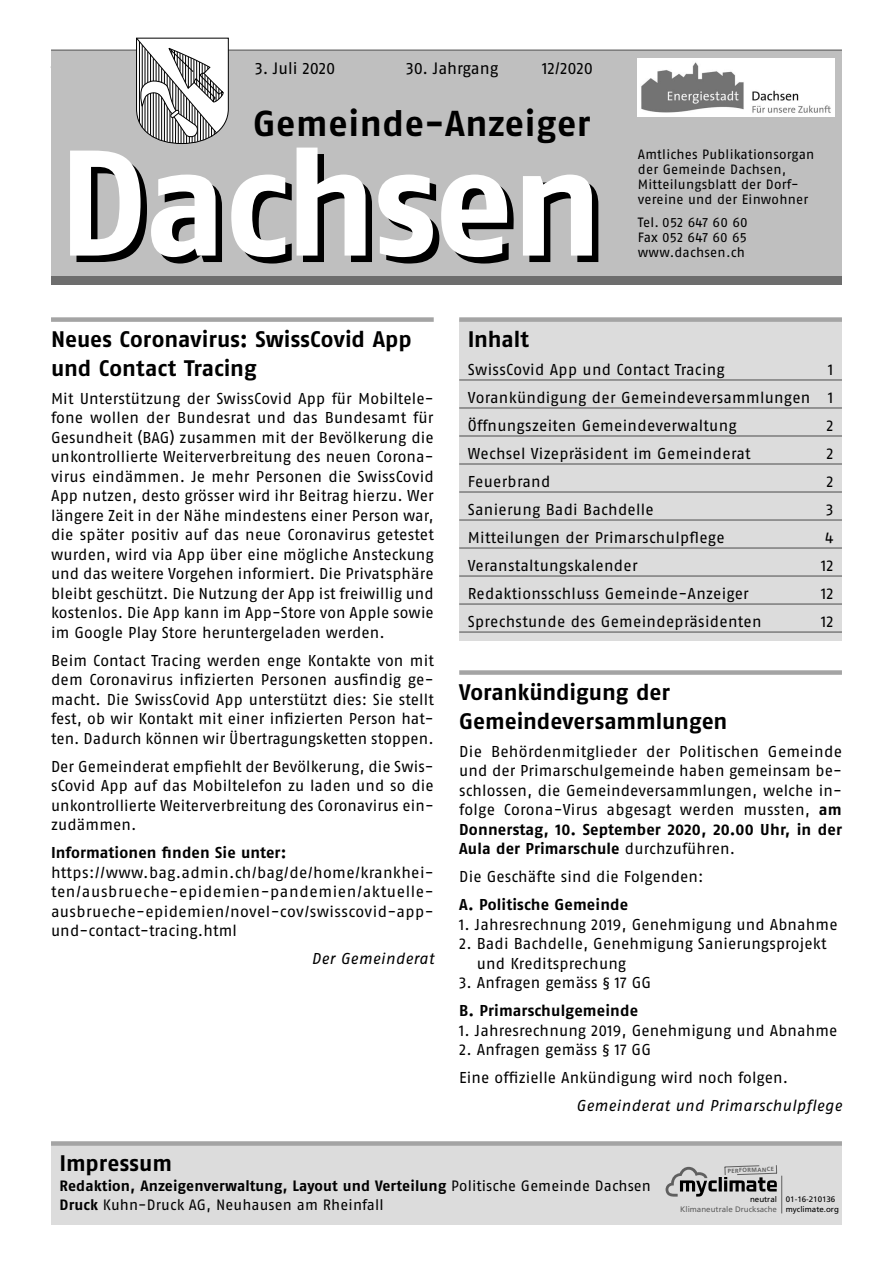
<style>
.page{position:relative;width:893px;height:1263px;background:#fff}
.page>*{position:absolute;margin:0;border:0;box-sizing:border-box;transform-origin:0 0}
.t1{font:150px "Fago No Bold Lf";letter-spacing:-.025em;color:#000}
.t2{font:36px "Fago No Bold Lf";letter-spacing:.02em;color:#000}
.t3{font:22.5px/28.5px "Fago No Bold Lf";letter-spacing:-.005em;color:#000}
.t4{font:16.5px "Fago No Regular LF";color:#000}
.t5{font:15.75px/19.5px "Fago No Regular LF";letter-spacing:.01em;color:#000;text-align:justify}
.t6{font:15.75px/19.5px "Fago No Bold Lf";letter-spacing:.01em;color:#000}
.t7{font:italic 15.75px "Fago No Regular Lf";letter-spacing:.02em;color:#000}
.t8{font:15px "Fago No Bold Lf";color:#000}
.t9{font:15px "Fago No Regular LF";letter-spacing:.01em;color:#000}
.t10{font:13.5px/15px "Fago No Regular LF";letter-spacing:.015em;color:#000}
.t11{font:7.95px/10.1px "Frutiger LT Com";color:#000}
.t12{font:7.95px "Frutiger LT Com";color:#5f5f5f}
.t13{font:700 5.85px "Frutiger LT Com";color:#5f5f5f}
.s1{font-family:"Fago No Bold Lf"}
.s2{font-family:"Fago No Regular LF"}
</style>
<div class="page">
<div style="left:51px;top:49px;width:791px;height:5px;background:#7e7e7e"></div>
<div style="left:51px;top:51px;width:791px;height:234px;background:#bfbfbf"></div>
<div style="left:51px;top:1145px;width:791px;height:79px;background:#dcdcdc"></div>
<div style="left:51px;top:1141px;width:791px;height:5px;background:#a4a4a4"></div>
<div style="left:459px;top:319px;width:383px;height:321px;background:#dcdcdc"></div>
<div style="left:459px;top:317px;width:383px;height:5px;background:#a4a4a4"></div>
<hr style="left:459px;top:380px;width:383px;height:1px;background:#4b4b4b">
<hr style="left:459px;top:408px;width:383px;height:1px;background:#4b4b4b">
<hr style="left:459px;top:436px;width:383px;height:1px;background:#4b4b4b">
<hr style="left:459px;top:464px;width:383px;height:1px;background:#4b4b4b">
<hr style="left:459px;top:492px;width:383px;height:1px;background:#4b4b4b">
<hr style="left:459px;top:520px;width:383px;height:1px;background:#4b4b4b">
<hr style="left:459px;top:548px;width:383px;height:1px;background:#4b4b4b">
<hr style="left:459px;top:576px;width:383px;height:1px;background:#4b4b4b">
<hr style="left:459px;top:604px;width:383px;height:1px;background:#4b4b4b">
<hr style="left:459px;top:632px;width:383px;height:1px;background:#4b4b4b">
<div style="left:51px;top:276px;width:791px;height:9px;background:#6d6d6d"></div>
<svg style="left:135px;top:37px;width:94px;height:107px"></svg>
<img style="left:638px;top:58px;width:196px;height:59px">
<hr style="left:781px;top:1176px;width:1px;height:37px;background:#5f5f5f">
<svg style="left:666px;top:1165px;width:112px;height:31px"></svg>
<div style="left:51px;top:317px;width:383px;height:5px;background:#a4a4a4"></div>
<div style="left:459px;top:670px;width:383px;height:5px;background:#a4a4a4"></div>
<p class="t4" style="left:255px;top:59px;width:82px">3. Juli 2020</p>
<p class="t4" style="left:406px;top:59px;width:94px">30. Jahrgang</p>
<p class="t4" style="left:542px;top:59px;width:53px">12/2020</p>
<p class="t8" style="left:378px;top:61px;width:193px">Gemeinde-Anzeiger Dachsen</p>
<h2 class="t2" style="left:253px;top:102px;width:339px">Gemeinde-Anzeiger</h2>
<h1 class="t1" style="left:64px;top:122px;width:547px">Dachsen</h1>
<p class="t10" style="left:638px;top:146px;width:178px">Amtliches Publikationsorgan der Gemeinde Dachsen,<br>Mitteilungsblatt der Dorf&shy;vereine und der Einwohner</p>
<p class="t10" style="left:638px;top:215px;width:111px;text-align:justify">Tel. 052 647 60 60<br>Fax 052 647 60 65 www.dachsen.ch</p>
<h3 class="t3" style="left:51px;top:325px;width:362px">Neues Coronavirus: SwissCovid App und Contact Tracing</h3>
<p class="t5" style="left:51px;top:388px;width:384px">Mit Unterstützung der SwissCovid App für Mobiltele&shy;fone wollen der Bundesrat und das Bundesamt für Gesundheit (BAG) zusammen mit der Bevölkerung die unkontrollierte Weiterverbreitung des neuen Corona&shy;virus eindämmen. Je mehr Personen die SwissCovid App nutzen, desto grösser wird ihr Beitrag hierzu. Wer längere Zeit in der Nähe mindestens einer Person war, die später positiv auf das neue Coronavirus getestet wurden, wird via App über eine mögliche Ansteckung und das weitere Vorgehen informiert. Die Privatsphäre bleibt geschützt. Die Nutzung der App ist freiwillig und kostenlos. Die App kann im App-Store von Apple sowie im Google Play Store heruntergeladen werden.</p>
<p class="t5" style="left:51px;top:650px;width:384px">Beim Contact Tracing werden enge Kontakte von mit dem Coronavirus infizierten Personen ausfindig ge&shy;macht. Die SwissCovid App unterstützt dies: Sie stellt fest, ob wir Kontakt mit einer infizierten Person hat&shy;ten. Dadurch können wir Übertragungsketten stoppen.</p>
<p class="t5" style="left:51px;top:756px;width:384px">Der Gemeinderat empfiehlt der Bevölkerung, die Swis&shy;sCovid App auf das Mobiltelefon zu laden und so die unkontrollierte Weiterverbreitung des Coronavirus ein&shy;zudämmen.</p>
<p class="t6" style="left:51px;top:843px;width:237px">Informationen finden Sie unter:</p>
<p class="t5" style="left:51px;top:862px;width:384px">https://www.bag.admin.ch/bag/de/home/krankhei&shy;ten/ausbrueche-epidemien-pandemien/aktuelle&shy;ausbrueche-epidemien/novel-cov/swisscovid-app&shy;und-contact-tracing.html</p>
<p class="t7" style="left:311px;top:950px;width:124px">Der Gemeinderat</p>
<h3 class="t3" style="left:468px;top:325px;width:63px">Inhalt</h3>
<p class="t5" style="left:468px;top:360px;width:259px">SwissCovid App und Contact Tracing</p>
<p class="t5" style="left:468px;top:356px;width:367px;line-height:28px;text-indent:360px">1<br>Vorankündigung der Gemeindeversammlungen 1<br>Öffnungszeiten Gemeindeverwaltung</p>
<p class="t5" style="left:826px;top:416px;width:9px">2</p>
<p class="t5" style="left:468px;top:444px;width:284px">Wechsel Vizepräsident im Gemeinderat</p>
<p class="t5" style="left:826px;top:444px;width:9px">2</p>
<p class="t5" style="left:468px;top:472px;width:84px">Feuerbrand</p>
<p class="t5" style="left:826px;top:472px;width:9px">2</p>
<p class="t5" style="left:468px;top:500px;width:188px">Sanierung Badi Bachdelle</p>
<p class="t5" style="left:826px;top:500px;width:9px">3</p>
<p class="t5" style="left:468px;top:528px;width:258px">Mitteilungen der Primarschulpflege</p>
<p class="t5" style="left:825px;top:528px;width:10px">4</p>
<p class="t5" style="left:468px;top:556px;width:171px">Veranstaltungskalender</p>
<p class="t5" style="left:821px;top:556px;width:14px">12</p>
<p class="t5" style="left:468px;top:584px;width:283px">Redaktionsschluss Gemeinde-Anzeiger</p>
<p class="t5" style="left:821px;top:584px;width:14px">12</p>
<p class="t5" style="left:468px;top:612px;width:295px">Sprechstunde des Gemeindepräsidenten</p>
<p class="t5" style="left:821px;top:612px;width:14px">12</p>
<h3 class="t3" style="left:459px;top:678px;width:270px">Vorankündigung der<br>Gemeindeversammlungen</h3>
<p class="t5" style="left:459px;top:741px;width:384px">Die Behördenmitglieder der Politischen Gemeinde und der Primarschulgemeinde haben gemeinsam be&shy;schlossen, die Gemeindeversammlungen, welche in&shy;folge Corona-Virus abgesagt werden mussten, <span class="s1">am</span></p>
<p class="t6" style="left:459px;top:819px;width:384px">Donnerstag, 10. September 2020, 20.00 Uhr, in der<br>Aula der Primarschule <span class="s2">durchzuführen.</span></p>
<p class="t5" style="left:459px;top:867px;width:246px">Die Geschäfte sind die Folgenden:</p>
<p class="t6" style="left:459px;top:895px;width:170px">A. Politische Gemeinde</p>
<p class="t5" style="left:459px;top:914px;width:380px">1. Jahresrechnung 2019, Genehmigung und Abnahme</p>
<p class="t5" style="left:477px;top:934px;width:351px;text-indent:-18px">2. Badi Bachdelle, Genehmigung Sanierungsprojekt und Kreditsprechung</p>
<p class="t5" style="left:459px;top:973px;width:194px">3. Anfragen gemäss § 17 GG</p>
<p class="t6" style="left:459px;top:1001px;width:180px">B. Primarschulgemeinde</p>
<p class="t5" style="left:459px;top:1020px;width:380px">1. Jahresrechnung 2019, Genehmigung und Abnahme</p>
<p class="t5" style="left:459px;top:1036px;width:330px;line-height:28px">2. Anfragen gemäss § 17 GG<br>Eine offizielle Ankündigung wird noch folgen.</p>
<p class="t7" style="left:576px;top:1097px;width:267px">Gemeinderat und Primarschulpflege</p>
<h3 class="t3" style="left:60px;top:1149px;width:114px">Impressum</h3>
<p class="t8" style="left:60px;top:1177px;width:593px">Redaktion, Anzeigenverwaltung, Layout und Verteilung <span class="s2">Politische Gemeinde Dachsen</span></p>
<p class="t9" style="left:60px;top:1196px;width:326px"><span class="s1">Druck</span> Kuhn-Druck AG, Neuhausen am Rheinfall</p>
<p class="t13" style="left:727px;top:1167px;width:48px;rotate:-2deg">PERFORMANCE</p>
<p class="t11" style="left:750px;top:1194px;width:28px">neutral</p>
<p class="t12" style="left:680px;top:1204px;width:98px">Klimaneutrale Drucksache</p>
<p class="t11" style="left:786px;top:1194px;width:55px">01-16-210136 myclimate.org</p>
</div>
